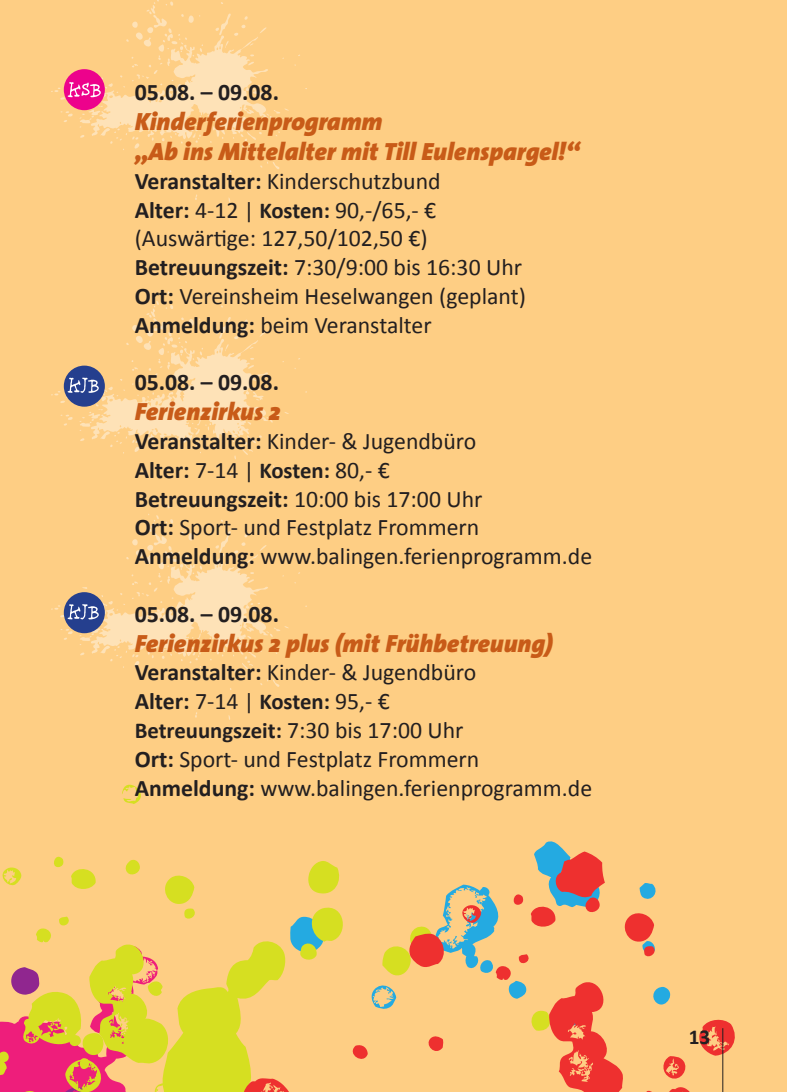
<style>
.page{position:relative;width:787px;height:1092px;background:#fff}
.page>*{position:absolute;margin:0;border:0;box-sizing:border-box;transform-origin:0 0}
.t1{font:italic 900 25px/30px "The Sans";color:#c85b18}
.t2{font:23.75px/28.8px "Calibri";color:#231f20}
.t3{font:700 23.75px "Calibri";color:#231f20}
.t4{font:700 22.75px "Calibri";color:#231f20}
.t5{font:700 21.25px "Calibri";color:#231f20}
.s1{font-weight:700}
.s2{font-size:22.75px}
.s3{font-weight:700;font-size:22.75px}
.s4{font-weight:400;font-size:23.75px}
</style>
<div class="page">
<div style="left:0;top:0;width:787px;height:1091px;background:#fece84"></div>
<svg style="left:51px;top:506px;width:256px;height:214px"></svg>
<svg style="left:51px;top:291px;width:256px;height:215px"></svg>
<svg style="left:51px;top:0;width:256px;height:202px"></svg>
<svg style="left:122px;top:784px;width:19px;height:20px"></svg>
<svg style="left:0;top:841px;width:735px;height:250px"></svg>
<div style="left:64px;top:365px;width:41px;height:41px;background:#253f8e;border-radius:50%"></div>
<svg style="left:68px;top:377px;width:31px;height:16px"></svg>
<div style="left:64px;top:592px;width:41px;height:41px;background:#253f8e;border-radius:50%"></div>
<svg style="left:68px;top:604px;width:31px;height:15px"></svg>
<div style="left:64px;top:69px;width:41px;height:41px;background:#ed028c;border-radius:50%"></div>
<svg style="left:68px;top:82px;width:33px;height:15px"></svg>
<hr style="left:722px;top:1028px;width:1px;height:63px;background:#231f20">
<p class="t3" style="left:135px;top:77px;width:146px">05.08. – 09.08.</p>
<p class="t1" style="left:135px;top:106px;width:446px">Kinderferienprogramm<br>„Ab ins Mittelalter mit Till Eulenspargel!“</p>
<p class="t2" style="left:135px;top:165px;width:393px"><span class="s1">Veranstalter:</span> Kinderschutzbund<br><span class="s1">Alter:</span> 4-12 <span class="s2">|</span> <span class="s3">Kosten:</span> 90,-/65,- € (Auswärtige: 127,50/102,50 €)<br><span class="s1">Betreuungszeit:</span> 7:30/9:00 bis 16:30 Uhr <span class="s1">Ort:</span> Vereinsheim Heselwangen (geplant)<br><span class="s1">Anmeldung:</span> beim Veranstalter</p>
<p class="t3" style="left:135px;top:367px;width:146px">05.08. – 09.08.</p>
<p class="t1" style="left:135px;top:396px;width:147px">Ferienzirkus 2</p>
<p class="t2" style="left:135px;top:425px;width:459px"><span class="s1">Veranstalter:</span> Kinder- &amp; Jugendbüro<br><span class="s1">Alter:</span> 7-14 <span class="s2">|</span> <span class="s3">Kosten:</span> 80,- €<br><span class="s1">Betreuungszeit:</span> 10:00 bis 17:00 Uhr<br><span class="s1">Ort:</span> Sport- und Festplatz Frommern <span class="s1">Anmeldung:</span> www.balingen.ferienprogramm.de</p>
<p class="t3" style="left:135px;top:599px;width:146px">05.08. – 09.08.</p>
<p class="t1" style="left:135px;top:627px;width:419px">Ferienzirkus 2 plus (mit Frühbetreuung)</p>
<p class="t2" style="left:135px;top:657px;width:343px"><span class="s1">Veranstalter:</span> Kinder- &amp; Jugendbüro<br><span class="s1">Alter:</span> 7-14 <span class="s2">|</span> <span class="s3">Kosten:</span> 95,- €</p>
<p class="t4" style="left:135px;top:716px;width:330px">Betreuungszeit: <span class="s4">7:30 bis 17:00 Uhr</span></p>
<p class="t2" style="left:135px;top:743px;width:459px"><span class="s1">Ort:</span> Sport- und Festplatz Frommern<br><span class="s1">Anmeldung:</span> www.balingen.ferienprogramm.de</p>
<p class="t5" style="left:689px;top:1023px;width:23px">13</p>
</div>
